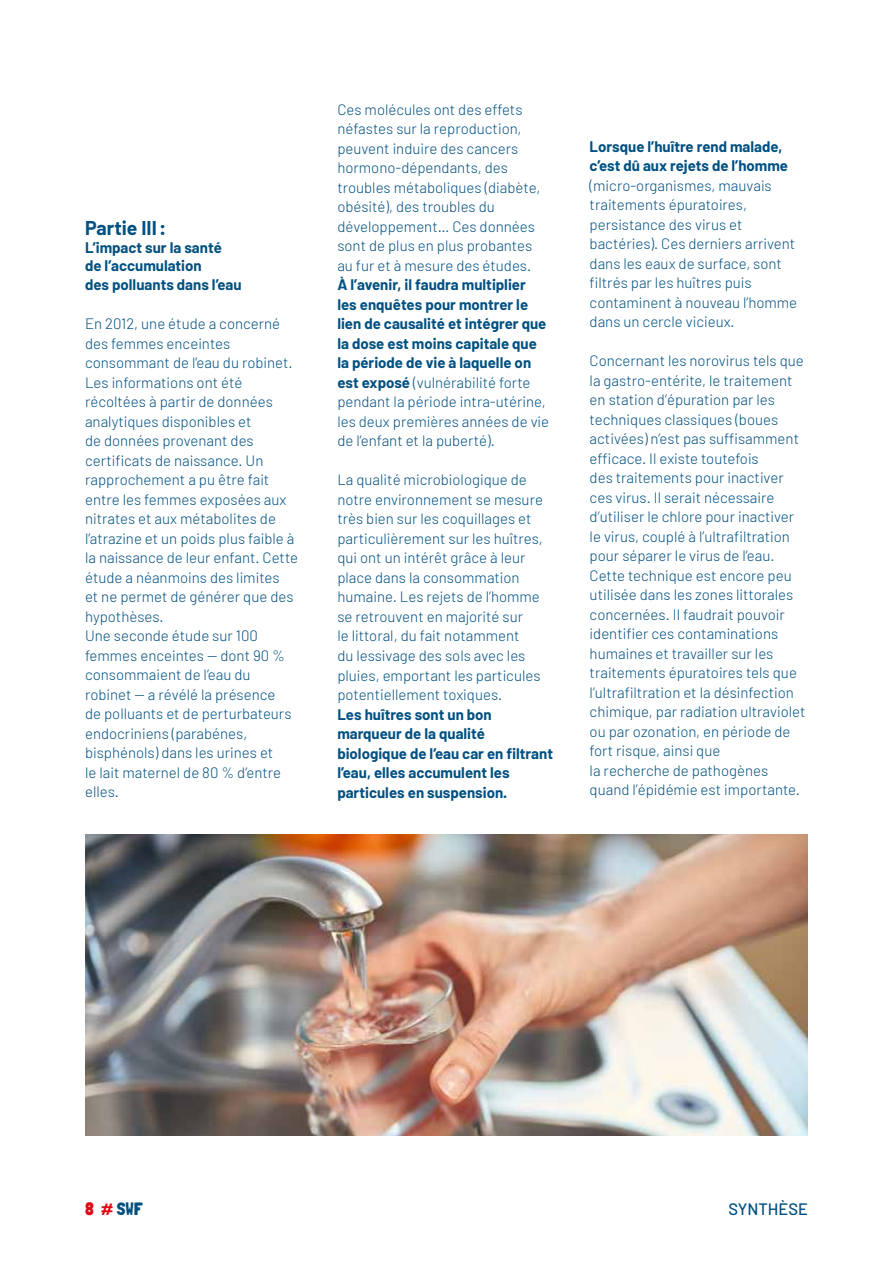
<style>
.page{position:relative;width:893px;height:1263px;background:#fff}
.page>*{position:absolute;margin:0;border:0;box-sizing:border-box;transform-origin:0 0}
.t1{font:700 19.5px "Barlow";color:#005081}
.t2{font:18px "Londrina Solid";color:#005081}
.t3{font:500 16.5px "Barlow";color:#005081}
.t4{font:300 15px/19.5px "Barlow";color:#005081}
.t5{font:700 15px/19.5px "Barlow";color:#005081}
.s1{font-weight:300}
.s2{color:#e30613}
</style>
<div class="page">
<img style="left:85px;top:834px;width:723px;height:301px">
<h1 class="t1" style="left:85px;top:215px;width:83px">Partie III:</h1>
<p class="t5" style="left:85px;top:238px;width:138px;line-height:18px">L’impact sur la santé de l’accumulation</p>
<p class="t5" style="left:85px;top:275px;width:158px">des polluants dans l’eau</p>
<p class="t4" style="left:85px;top:314px;width:215px">En 2012, une étude a concerné des femmes enceintes consommant de l’eau du robinet.<br>Les informations ont été récoltées à partir de données analytiques disponibles et<br>de données provenant des certificats de naissance. Un rapprochement a pu être fait entre les femmes exposées aux nitrates et aux métabolites de l’atrazine et un poids plus faible à la naissance de leur enfant. Cette étude a néanmoins des limites<br>et ne permet de générer que des hypothèses.<br>Une seconde étude sur 100 femmes enceintes — dont 90 % consommaient de l’eau du robinet — a révélé la présence<br>de polluants et de perturbateurs endocriniens (parabénes, bisphénols) dans les urines et<br>le lait maternel de 80 % d’entre elles.</p>
<p class="t4" style="left:337px;top:99px;width:204px">Ces molécules ont des effets néfastes sur la reproduction, peuvent induire des cancers hormono-dépendants, des troubles métaboliques (diabète, obésité), des troubles du développement… Ces données sont de plus en plus probantes au fur et à mesure des études.</p>
<p class="t5" style="left:337px;top:275px;width:213px">À l’avenir, il faudra multiplier<br>les enquêtes pour montrer le lien de causalité et intégrer que la dose est moins capitale que la période de vie à laquelle on est exposé <span class="s1">(vulnérabilité forte pendant la période intra-utérine, les deux premières années de vie de l’enfant et la puberté).</span></p>
<p class="t4" style="left:337px;top:470px;width:207px">La qualité microbiologique de notre environnement se mesure très bien sur les coquillages et particulièrement sur les huîtres, qui ont un intérêt grâce à leur place dans la consommation humaine. Les rejets de l’homme se retrouvent en majorité sur<br>le littoral, du fait notamment<br>du lessivage des sols avec les pluies, emportant les particules potentiellement toxiques.</p>
<p class="t5" style="left:337px;top:704px;width:217px">Les huîtres sont un bon marqueur de la qualité biologique de l’eau car en filtrant l’eau, elles accumulent les particules en suspension.</p>
<p class="t5" style="left:590px;top:137px;width:200px">Lorsque l’huître rend malade, c’est dû aux rejets de l’homme</p>
<p class="t4" style="left:590px;top:175px;width:209px">(micro-organismes, mauvais traitements épuratoires, persistance des virus et bactéries). Ces derniers arrivent dans les eaux de surface, sont filtrés par les huîtres puis contaminent à nouveau l’homme dans un cercle vicieux.</p>
<p class="t4" style="left:590px;top:351px;width:217px">Concernant les norovirus tels que la gastro-entérite, le traitement en station d’épuration par les techniques classiques (boues activées) n’est pas suffisamment efficace. Il existe toutefois<br>des traitements pour inactiver ces virus. Il serait nécessaire d’utiliser le chlore pour inactiver le virus, couplé à l’ultrafiltration pour séparer le virus de l’eau.<br>Cette technique est encore peu utilisée dans les zones littorales concernées. Il faudrait pouvoir identifier ces contaminations humaines et travailler sur les traitements épuratoires tels que l’ultrafiltration et la désinfection chimique, par radiation ultraviolet ou par ozonation, en période de fort risque, ainsi que<br>la recherche de pathogènes quand l’épidémie est importante.</p>
<p class="t2" style="left:85px;top:1198px;width:59px"><span class="s2">8 #</span> SWF</p>
<p class="t3" style="left:728px;top:1199px;width:81px">SYNTHÈSE</p>
</div>
